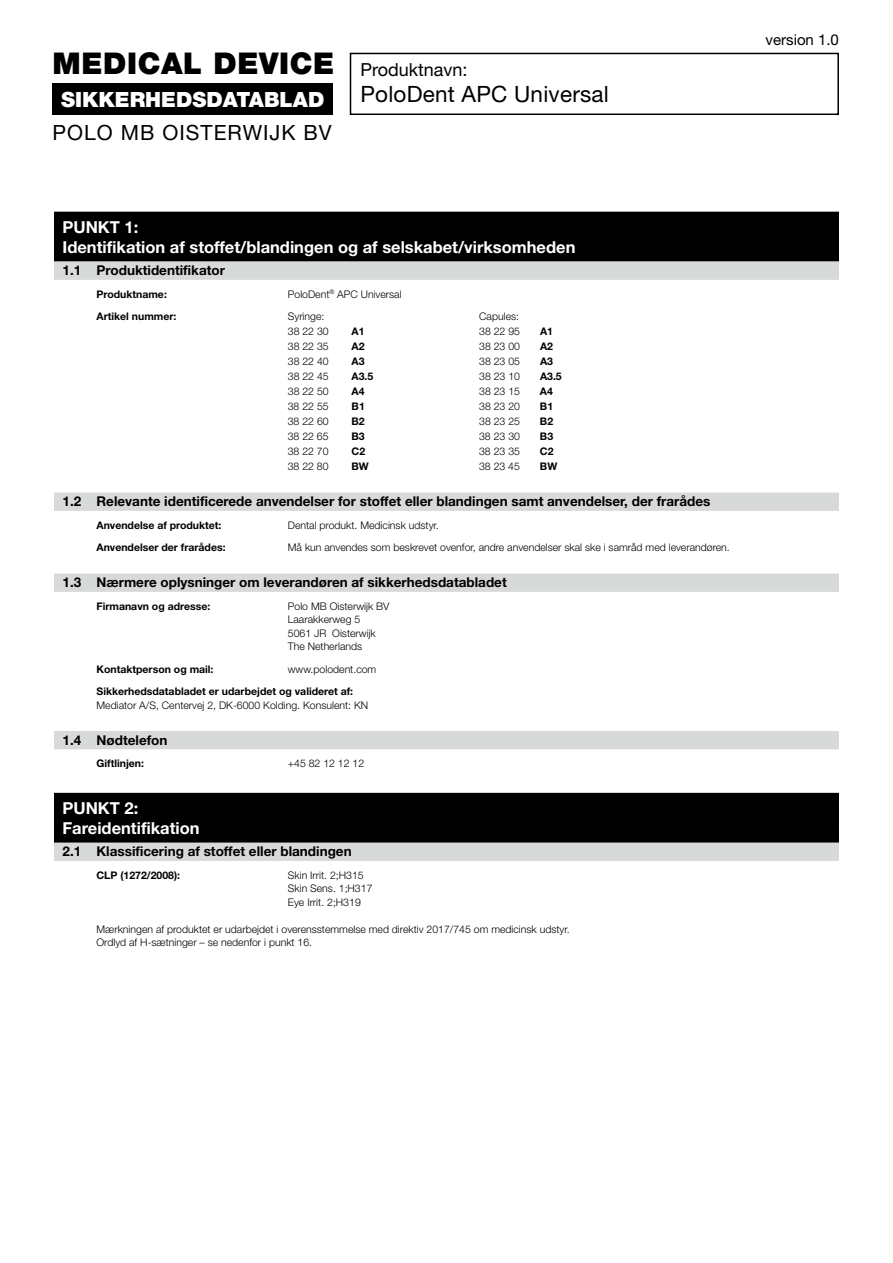
<style>
.page{position:relative;width:893px;height:1263px;background:#fff}
.page>*{position:absolute;margin:0;border:0;box-sizing:border-box;transform-origin:0 0}
.t1{font:900 30px "Helvetica Neue LT Pro";letter-spacing:.02em;color:#000}
.t2{font:22.5px "Helvetica Neue LT Pro";letter-spacing:.01em;color:#000}
.t3{font:900 21px "Helvetica Neue LT Pro";color:#fff}
.t4{font:21px "Helvetica Neue LT Pro";letter-spacing:.05em;color:#000}
.t5{font:18px "Helvetica Neue LT Pro";color:#000}
.t6{font:700 16.5px/19.8px "Helvetica Neue LT Pro";color:#fff}
.t7{font:15px "Helvetica Neue LT Pro";color:#000}
.t8{font:700 13.5px "Helvetica Neue LT Pro";color:#000}
.t9{font:300 10.5px/13.5px "Helvetica Neue LT Pro";color:#000}
.t10{font:700 10.5px "Helvetica Neue LT Pro";color:#000}
</style>
<div class="page">
<div style="left:54px;top:212px;width:785px;height:25px;background:#000"></div>
<div style="left:54px;top:231px;width:785px;height:26px;background:#000"></div>
<div style="left:54px;top:253px;width:785px;height:9px;background:#000"></div>
<div style="left:54px;top:261px;width:785px;height:18px;background:#d8dada"></div>
<div style="left:54px;top:275px;width:785px;height:5px;background:#d8dada"></div>
<div style="left:54px;top:492px;width:785px;height:18px;background:#d8dada"></div>
<div style="left:54px;top:506px;width:785px;height:5px;background:#d8dada"></div>
<div style="left:54px;top:573px;width:785px;height:18px;background:#d8dada"></div>
<div style="left:54px;top:587px;width:785px;height:5px;background:#d8dada"></div>
<div style="left:54px;top:731px;width:785px;height:18px;background:#d8dada"></div>
<div style="left:54px;top:793px;width:785px;height:25px;background:#000"></div>
<div style="left:54px;top:813px;width:785px;height:25px;background:#000"></div>
<div style="left:54px;top:834px;width:785px;height:9px;background:#000"></div>
<div style="left:54px;top:843px;width:785px;height:18px;background:#d8dada"></div>
<div style="left:350px;top:53px;width:489px;height:62px;border:2px solid #000"></div>
<div style="left:52px;top:83px;width:281px;height:32px;background:#000"></div>
<h1 class="t1" style="left:52px;top:45px;width:283px">MEDICAL DEVICE</h1>
<h3 class="t3" style="left:61px;top:87px;width:265px">SIKKERHEDSDATABLAD</h3>
<h3 class="t4" style="left:52px;top:119px;width:281px">POLO MB OISTERWIJK BV</h3>
<h3 class="t5" style="left:360px;top:59px;width:109px">Produktnavn:</h3>
<h2 class="t2" style="left:360px;top:80px;width:250px">PoloDent APC Universal</h2>
<h3 class="t6" style="left:62px;top:217px;width:514px">PUNKT 1:<br>Identifikation af stoffet/blandingen og af selskabet/virksomheden</h3>
<p class="t8" style="left:63px;top:262px;width:164px">1.1 Produktidentifikator</p>
<p class="t10" style="left:97px;top:287px;width:72px">Produktname:</p>
<p class="t9" style="left:288px;top:287px;width:115px">PoloDent<sup>®</sup> APC Universal</p>
<p class="t10" style="left:97px;top:310px;width:81px">Artikel nummer:</p>
<p class="t9" style="left:288px;top:309px;width:38px">Syringe:</p>
<p class="t9" style="left:479px;top:309px;width:41px">Capules:</p>
<p class="t9" style="left:288px;top:324px;width:42px">38 22 30</p>
<p class="t10" style="left:352px;top:325px;width:15px">A1</p>
<p class="t9" style="left:479px;top:324px;width:42px">38 22 95</p>
<p class="t10" style="left:540px;top:325px;width:15px">A1</p>
<p class="t9" style="left:288px;top:339px;width:42px">38 22 35</p>
<p class="t10" style="left:352px;top:340px;width:15px">A2</p>
<p class="t9" style="left:479px;top:339px;width:42px">38 23 00</p>
<p class="t10" style="left:540px;top:340px;width:15px">A2</p>
<p class="t9" style="left:288px;top:354px;width:42px">38 22 40</p>
<p class="t10" style="left:352px;top:355px;width:15px">A3</p>
<p class="t9" style="left:479px;top:354px;width:42px">38 23 05</p>
<p class="t10" style="left:540px;top:355px;width:15px">A3</p>
<p class="t9" style="left:288px;top:369px;width:42px">38 22 45</p>
<p class="t10" style="left:352px;top:370px;width:23px">A3.5</p>
<p class="t9" style="left:479px;top:369px;width:42px">38 23 10</p>
<p class="t10" style="left:540px;top:370px;width:23px">A3.5</p>
<p class="t9" style="left:288px;top:385px;width:42px">38 22 50</p>
<p class="t10" style="left:352px;top:385px;width:15px">A4</p>
<p class="t9" style="left:479px;top:385px;width:42px">38 23 15</p>
<p class="t10" style="left:540px;top:385px;width:15px">A4</p>
<p class="t9" style="left:288px;top:400px;width:42px">38 22 55</p>
<p class="t10" style="left:352px;top:400px;width:15px">B1</p>
<p class="t9" style="left:479px;top:400px;width:42px">38 23 20</p>
<p class="t10" style="left:540px;top:400px;width:15px">B1</p>
<p class="t9" style="left:288px;top:415px;width:42px">38 22 60</p>
<p class="t10" style="left:352px;top:415px;width:15px">B2</p>
<p class="t9" style="left:479px;top:415px;width:42px">38 23 25</p>
<p class="t10" style="left:540px;top:415px;width:15px">B2</p>
<p class="t9" style="left:288px;top:430px;width:42px">38 22 65</p>
<p class="t10" style="left:352px;top:430px;width:15px">B3</p>
<p class="t9" style="left:479px;top:430px;width:42px">38 23 30</p>
<p class="t10" style="left:540px;top:430px;width:15px">B3</p>
<p class="t9" style="left:288px;top:445px;width:42px">38 22 70</p>
<p class="t10" style="left:352px;top:445px;width:15px">C2</p>
<p class="t9" style="left:479px;top:445px;width:42px">38 23 35</p>
<p class="t10" style="left:540px;top:445px;width:15px">C2</p>
<p class="t9" style="left:288px;top:460px;width:42px">38 22 80</p>
<p class="t10" style="left:352px;top:460px;width:19px">BW</p>
<p class="t9" style="left:479px;top:460px;width:42px">38 23 45</p>
<p class="t10" style="left:540px;top:460px;width:19px">BW</p>
<p class="t8" style="left:63px;top:493px;width:649px">1.2 Relevante identificerede anvendelser for stoffet eller blandingen samt anvendelser, der frarådes</p>
<p class="t10" style="left:97px;top:518px;width:127px">Anvendelse af produktet:</p>
<p class="t9" style="left:288px;top:518px;width:152px">Dental produkt. Medicinsk udstyr.</p>
<p class="t10" style="left:97px;top:541px;width:131px">Anvendelser der frarådes:</p>
<p class="t9" style="left:288px;top:540px;width:443px">Må kun anvendes som beskrevet ovenfor, andre anvendelser skal ske i samråd med leverandøren.</p>
<p class="t8" style="left:63px;top:574px;width:446px">1.3 Nærmere oplysninger om leverandøren af sikkerhedsdatabladet</p>
<p class="t10" style="left:97px;top:599px;width:115px">Firmanavn og adresse:</p>
<p class="t9" style="left:288px;top:599px;width:103px">Polo MB Oisterwijk BV<br>Laarakkerweg 5<br>5061 JR Oisterwijk<br>The Netherlands</p>
<p class="t10" style="left:97px;top:662px;width:119px">Kontaktperson og mail:</p>
<p class="t9" style="left:288px;top:662px;width:90px">www.polodent.com</p>
<p class="t10" style="left:97px;top:685px;width:258px">Sikkerhedsdatabladet er udarbejdet og valideret af:</p>
<p class="t9" style="left:97px;top:698px;width:273px">Mediator A/S, Centervej 2, DK-6000 Kolding. Konsulent: KN</p>
<p class="t8" style="left:63px;top:732px;width:107px">1.4 Nødtelefon</p>
<p class="t10" style="left:97px;top:757px;width:49px">Giftlinjen:</p>
<p class="t9" style="left:288px;top:756px;width:78px">+45 82 12 12 12</p>
<h3 class="t6" style="left:62px;top:798px;width:139px">PUNKT 2:<br>Fareidentifikation</h3>
<p class="t8" style="left:63px;top:843px;width:291px">2.1 Klassificering af stoffet eller blandingen</p>
<p class="t10" style="left:97px;top:869px;width:85px">CLP (1272/2008):</p>
<p class="t9" style="left:288px;top:868px;width:86px">Skin Irrit. 2;H315<br>Skin Sens. 1;H317<br>Eye Irrit. 2;H319</p>
<p class="t9" style="left:97px;top:922px;width:475px">Mærkningen af produktet er udarbejdet i overensstemmelse med direktiv 2017/745 om medicinsk udstyr.<br>Ordlyd af H-sætninger – se nedenfor i punkt 16.</p>
<h3 class="t7" style="left:766px;top:30px;width:75px">version 1.0</h3>
</div>
